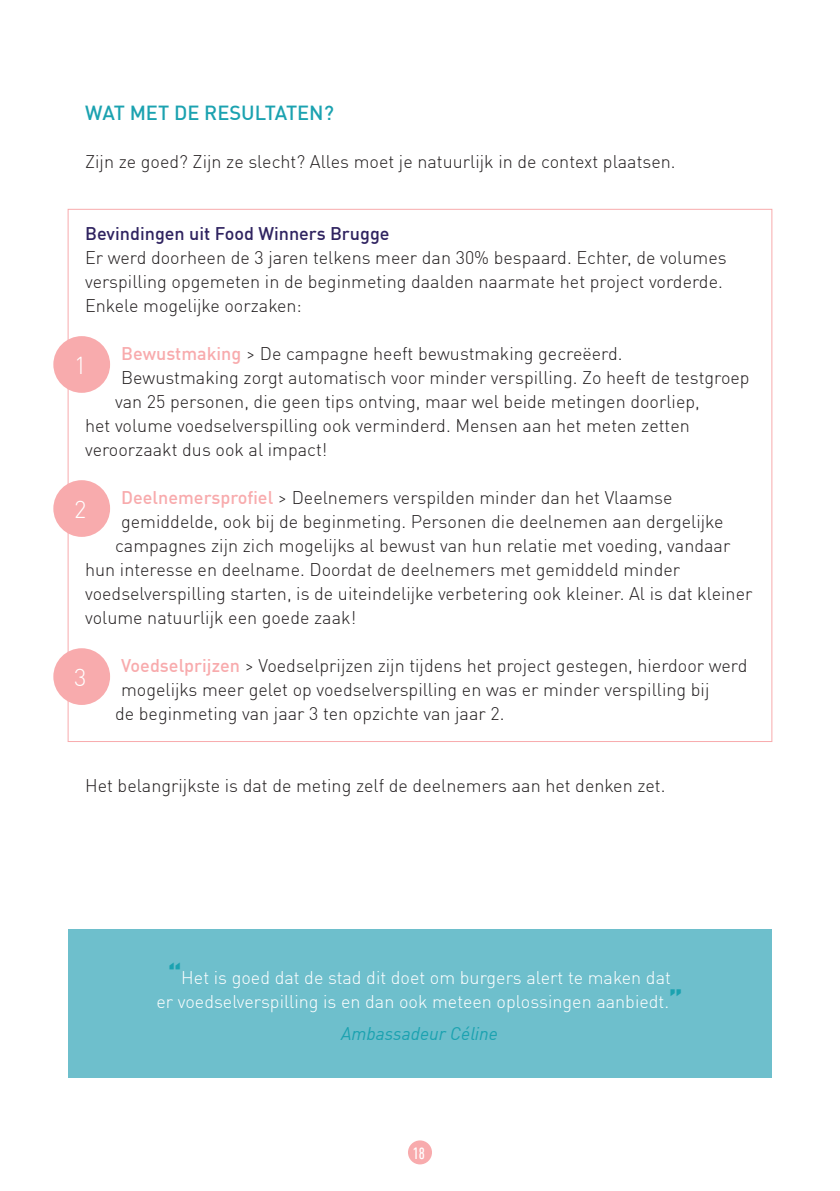
<style>
.page{position:relative;width:840px;height:1191px;background:#fff}
.page>*{position:absolute;margin:0;border:0;box-sizing:border-box;transform-origin:0 0}
.t1{font:300 24px "DIN Offc Pro";color:#fff}
.t2{font:500 20px "DIN Offc Pro";color:#1ba2b0}
.t3{font:300 18px/24px "DIN Offc Pro";color:#231f20}
.t4{font:300 18px/24px "DIN Offc Pro";color:#fff;text-align:center}
.t5{font:500 18px "DIN Offc Pro";color:#2f2360}
.t6{font:italic 18px "DIN Offc Pro";color:#1ba2b0}
.t7{font:500 condensed 16px "DIN Offc Pro";color:#fff}
.s1{font-weight:500;color:#f8abad}
.s2{font-weight:900;font-size:26px;color:#1ba2b0}
</style>
<div class="page">
<div style="left:408px;top:1140px;width:24px;height:24px;background:#f8abad;border-radius:50%"></div>
<div style="left:68px;top:929px;width:703px;height:52px;background:#6ebfcc"></div>
<div style="left:68px;top:947px;width:703px;height:84px;background:#6ebfcc"></div>
<div style="left:68px;top:1025px;width:703px;height:52px;background:#6ebfcc"></div>
<div style="left:53px;top:336px;width:57px;height:57px;background:#f8abad;border-radius:50%"></div>
<div style="left:53px;top:480px;width:57px;height:57px;background:#f8abad;border-radius:50%"></div>
<div style="left:53px;top:648px;width:57px;height:57px;background:#f8abad;border-radius:50%"></div>
<p class="t2" style="left:85px;top:97px;width:250px">WAT MET DE RESULTATEN?</p>
<p class="t3" style="left:85px;top:148px;width:591px">Zijn ze goed? Zijn ze slecht? Alles moet je natuurlijk in de context plaatsen.</p>
<p class="t5" style="left:85px;top:219px;width:306px">Bevindingen uit Food Winners Brugge</p>
<p class="t3" style="left:85px;top:244px;width:642px">Er werd doorheen de 3 jaren telkens meer dan 30% bespaard. Echter, de volumes verspilling opgemeten in de beginmeting daalden naarmate het project vorderde.<br>Enkele mogelijke oorzaken:</p>
<p class="t3" style="left:121px;top:340px;width:502px"><span class="s1">Bewustmaking</span> &gt; De campagne heeft bewustmaking gecreëerd.</p>
<p class="t3" style="left:121px;top:364px;width:629px">Bewustmaking zorgt automatisch voor minder verspilling. Zo heeft de testgroep</p>
<p class="t3" style="left:115px;top:388px;width:586px">van 25 personen, die geen tips ontving, maar wel beide metingen doorliep,</p>
<p class="t3" style="left:85px;top:412px;width:606px">het volume voedselverspilling ook verminderd. Mensen aan het meten zetten</p>
<p class="t3" style="left:85px;top:436px;width:244px">veroorzaakt dus ook al impact!</p>
<p class="t3" style="left:121px;top:484px;width:552px"><span class="s1">Deelnemersprofiel</span> &gt; Deelnemers verspilden minder dan het Vlaamse</p>
<p class="t3" style="left:121px;top:508px;width:603px">gemiddelde, ook bij de beginmeting. Personen die deelnemen aan dergelijke</p>
<p class="t3" style="left:115px;top:532px;width:616px">campagnes zijn zich mogelijks al bewust van hun relatie met voeding, vandaar</p>
<p class="t3" style="left:85px;top:556px;width:596px">hun interesse en deelname. Doordat de deelnemers met gemiddeld minder</p>
<p class="t3" style="left:85px;top:580px;width:668px">voedselverspilling starten, is de uiteindelijke verbetering ook kleiner. Al is dat kleiner</p>
<p class="t3" style="left:85px;top:604px;width:272px">volume natuurlijk een goede zaak!</p>
<p class="t3" style="left:121px;top:652px;width:627px"><span class="s1">Voedselprijzen</span> &gt; Voedselprijzen zijn tijdens het project gestegen, hierdoor werd</p>
<p class="t3" style="left:121px;top:676px;width:589px">mogelijks meer gelet op voedselverspilling en was er minder verspilling bij</p>
<p class="t3" style="left:115px;top:700px;width:390px">de beginmeting van jaar 3 ten opzichte van jaar 2.</p>
<h1 class="t1" style="left:74px;top:346px;width:14px">1</h1>
<h1 class="t1" style="left:74px;top:490px;width:14px">2</h1>
<h1 class="t1" style="left:74px;top:658px;width:14px">3</h1>
<p class="t3" style="left:85px;top:772px;width:581px">Het belangrijkste is dat de meting zelf de deelnemers aan het denken zet.</p>
<p class="t4" style="left:156px;top:964px;width:527px"><span class="s2">“</span>Het is goed dat de stad dit doet om burgers alert te maken dat<br>er voedselverspilling is en dan ook meteen oplossingen aanbiedt.<span class="s2">”</span></p>
<p class="t6" style="left:341px;top:1019px;width:158px">Ambassadeur Céline</p>
<p class="t7" style="left:412px;top:1141px;width:14px">18</p>
</div>
